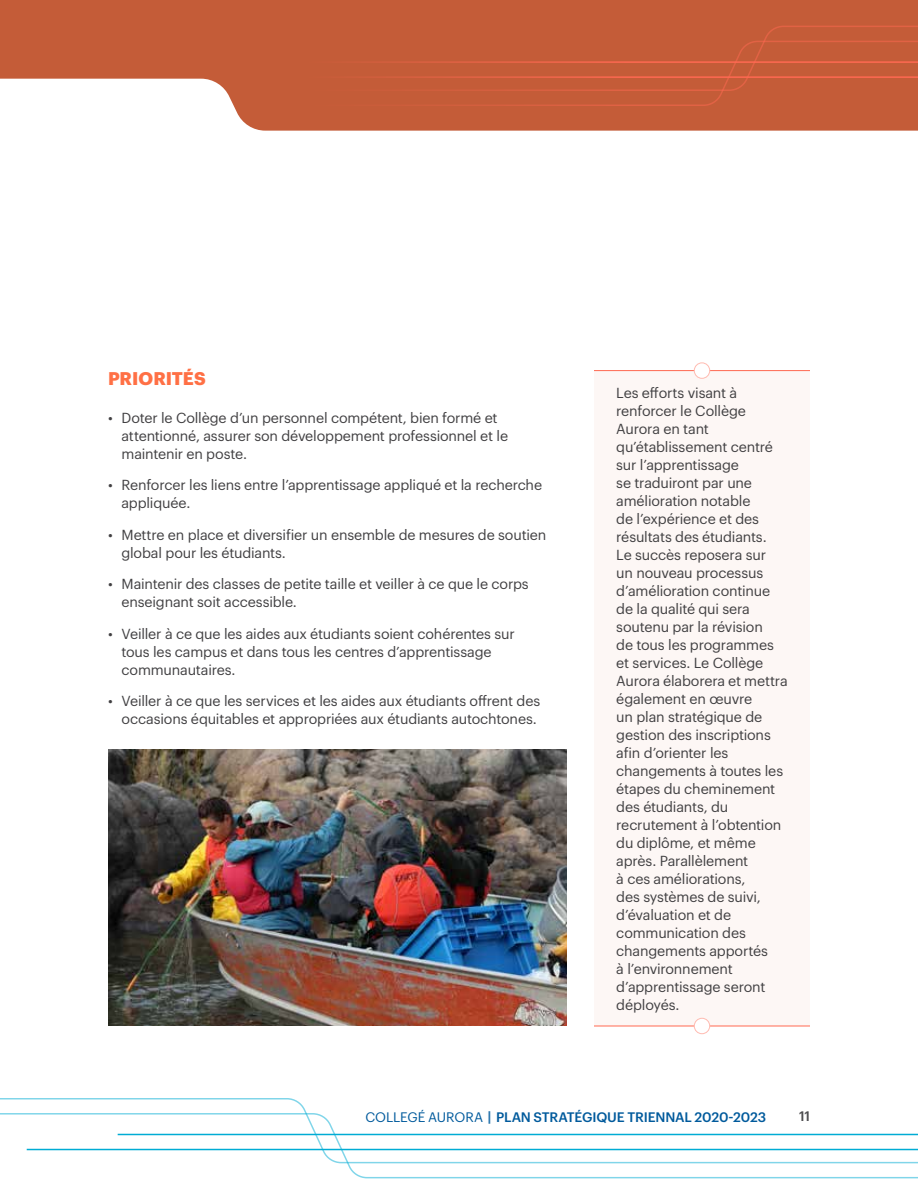
<style>
.page{position:relative;width:918px;height:1188px;background:#fff}
.page>*{position:absolute;margin:0;border:0;box-sizing:border-box;transform-origin:0 0}
.t1{font:700 18px "Graphik";color:#ff7045}
.t2{font:14.25px/18px "Graphik";letter-spacing:-.01em;color:#414042}
.t3{font:500 13.5px "Graphik";letter-spacing:-.015em;color:#005a9c}
.t4{font:500 13.5px "Graphik";color:#4d4d4f}
.s1{font-weight:400}
.s2{font-family:"Gotham";font-weight:700;color:#2673ab}
</style>
<div class="page">
<svg style="left:347px;top:1164px;width:571px;height:15px"></svg>
<svg style="left:0;top:1098px;width:918px;height:66px"></svg>
<hr style="left:27px;top:1149px;width:891px;height:1px;background:#00acd4">
<hr style="left:118px;top:1134px;width:800px;height:1px;background:#00acd4">
<svg style="left:0;top:0;width:918px;height:131px;fill:#c45c38"></svg>
<svg style="left:144px;top:40px;width:774px;height:67px;background:#cc7152"></svg>
<div style="left:170px;top:25px;width:748px;height:67px;background:#c45c38"></div>
<hr style="left:33px;top:76px;width:885px;height:2px;background:#ff6952">
<hr style="left:59px;top:61px;width:859px;height:2px;background:#ff6952">
<img style="left:108px;top:750px;width:459px;height:276px">
<div style="left:594px;top:371px;width:216px;height:655px;background:#fdf7f5"></div>
<hr style="left:594px;top:370px;width:216px;height:1px;background:#ff6952">
<hr style="left:594px;top:1026px;width:216px;height:1px;background:#ff6952">
<div style="left:694px;top:363px;width:16px;height:15px;background:#fff;border-radius:50%"></div>
<div style="left:694px;top:362px;width:16px;height:17px;border:1px solid #ffbbb1;border-radius:50%"></div>
<div style="left:694px;top:1018px;width:16px;height:16px;background:#fff;border-radius:50%"></div>
<div style="left:694px;top:1018px;width:16px;height:16px;border:1px solid #ffbbb1;border-radius:50%"></div>
<p class="t1" style="left:108px;top:365px;width:99px">PRIORITÉS</p>
<p class="t2" style="left:121px;top:407px;width:388px;text-indent:-13px">• Doter le Collège d’un personnel compétent, bien formé et attentionné, assurer son développement professionnel et le maintenir en poste.</p>
<p class="t2" style="left:122px;top:475px;width:422px;text-indent:-14px">• Renforcer les liens entre l’apprentissage appliqué et la recherche appliquée.</p>
<p class="t2" style="left:121px;top:524px;width:426px;text-indent:-13px">• Mettre en place et diversifier un ensemble de mesures de soutien global pour les étudiants.</p>
<p class="t2" style="left:121px;top:574px;width:409px;text-indent:-13px">• Maintenir des classes de petite taille et veiller à ce que le corps enseignant soit accessible.</p>
<p class="t2" style="left:121px;top:623px;width:395px;text-indent:-13px">• Veiller à ce que les aides aux étudiants soient cohérentes sur tous les campus et dans tous les centres d’apprentissage communautaires.</p>
<p class="t2" style="left:108px;top:691px;width:434px;text-align:right">• Veiller à ce que les services et les aides aux étudiants offrent des occasions équitables et appropriées aux étudiants autochtones.</p>
<p class="t2" style="left:616px;top:382px;width:173px">Les efforts visant à renforcer le Collège<br>Aurora en tant qu’établissement centré sur l’apprentissage<br>se traduiront par une amélioration notable<br>de l’expérience et des résultats des étudiants.<br>Le succès reposera sur<br>un nouveau processus d’amélioration continue de la qualité qui sera soutenu par la révision<br>de tous les programmes et services. Le Collège<br>Aurora élaborera et mettra également en œuvre<br>un plan stratégique de gestion des inscriptions afin d’orienter les changements à toutes les étapes du cheminement des étudiants, du recrutement à l’obtention du diplôme, et même après. Parallèlement<br>à ces améliorations,<br>des systèmes de suivi, d’évaluation et de communication des changements apportés<br>à l’environnement d’apprentissage seront déployés.</p>
<p class="t3" style="left:366px;top:1107px;width:402px"><span class="s1">COLLEGÉ AURORA</span> <span class="s2">|</span> PLAN STRATÉGIQUE TRIENNAL 2020-2023</p>
<p class="t4" style="left:799px;top:1106px;width:12px">11</p>
</div>
